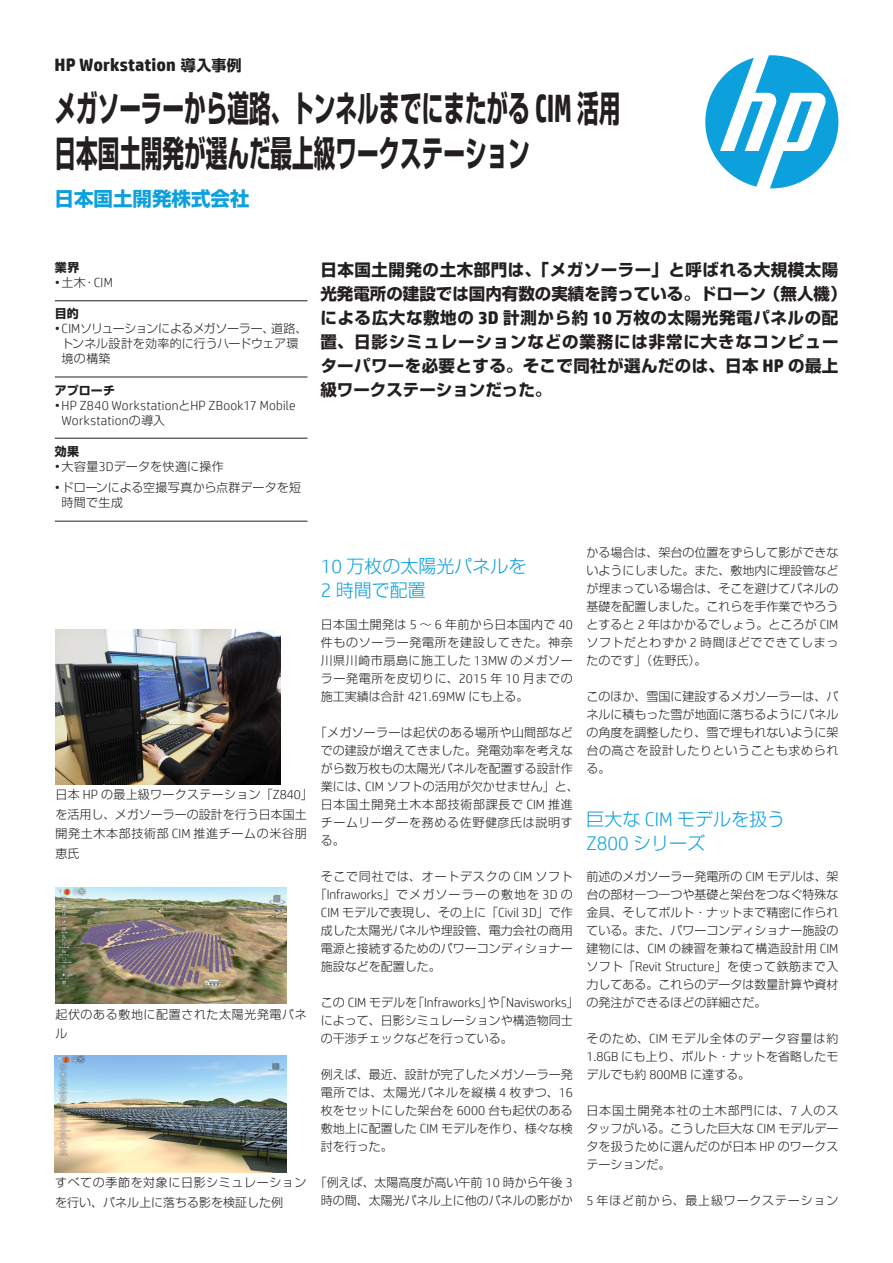
<style>
.page{position:relative;width:893px;height:1263px;background:#fff}
.page>*{position:absolute;margin:0;border:0;box-sizing:border-box;transform-origin:0 0}
.t1{font:700 36px/45px "Shin Go Pro";color:#231f20;scale:.6 1}
.t2{font:300 19.8px "HP Simplified";color:#0ca0dd}
.t3{font:700 19.5px "Shin Go Pro";color:#0ca0dd}
.t4{font:300 18px "Shin Go Pro";color:#0ca0dd}
.t5{font:700 18px "HP Simplified";color:#231f20}
.t6{font:700 16.5px/24px "Shin Go Pro";letter-spacing:.035em;color:#231f20}
.t7{font:700 15px "Shin Go Pro";color:#231f20}
.t8{font:300 13.2px/15px "HP Simplified";letter-spacing:.015em;color:#231f20}
.t9{font:300 12px/18px "Shin Go Pro";color:#231f20;text-align:justify}
.t10{font:300 12px/19.5px "Shin Go Pro";letter-spacing:.025em;color:#231f20}
.t11{font:300 12px/19.5px "Shin Go Pro";letter-spacing:.05em;color:#231f20}
.t12{font:300 12px/18px "Shin Go Pro";letter-spacing:.055em;color:#231f20}
.t13{font:300 12px "Shin Go Pro";letter-spacing:.095em;color:#231f20}
.t14{font:300 12px "Shin Go Pro";letter-spacing:.06em;color:#231f20}
.t15{font:300 12px "Shin Go Pro";letter-spacing:.065em;color:#231f20}
.t16{font:300 12px "Shin Go Pro";letter-spacing:.03em;color:#231f20}
.t17{font:700 12px "Shin Go Pro";letter-spacing:.005em;color:#231f20}
.s1{font-family:"HP Simplified";font-size:39.6px}
.s2{font-family:"HP Simplified";font-size:13.2px}
.s3{font-family:"Shin Go Pro";font-size:12px}
.s4{font-family:"HP Simplified";font-size:18.15px}
.s5{font-family:"HP Simplified";font-size:19.8px}
.s6{font-family:"Shin Go Pro";font-size:18px}
</style>
<div class="page">
<svg style="left:705px;top:55px;width:133px;height:133px"></svg>
<hr style="left:55px;top:300px;width:252px;height:1px;background:#231f20">
<hr style="left:55px;top:377px;width:252px;height:1px;background:#231f20">
<hr style="left:55px;top:438px;width:252px;height:1px;background:#231f20">
<hr style="left:55px;top:521px;width:252px;height:1px;background:#231f20">
<img style="left:55px;top:629px;width:226px;height:156px">
<img style="left:55px;top:887px;width:231px;height:117px">
<img style="left:55px;top:1056px;width:231px;height:116px">
<p class="t7" style="left:181px;top:53px;width:62px">導入事例</p>
<h3 class="t5" style="left:55px;top:54px;width:123px">HP Workstation</h3>
<h1 class="t1" style="left:55px;top:82px;width:944px">メガソーラーから道路、トンネルまでにまたがる <span class="s1">CIM</span> 活用日本国土開発が選んだ最上級ワークステーション</h1>
<h3 class="t3" style="left:55px;top:183px;width:196px">日本国土開発株式会社</h3>
<p class="t17" style="left:55px;top:258px;width:26px">業界</p>
<p class="t9" style="left:55px;top:272px;width:33px"><span class="s2">•</span>土木</p>
<p class="t17" style="left:55px;top:304px;width:25px">目的</p>
<p class="t8" style="left:83px;top:275px;width:31px"><span class="s3">・</span>CIM</p>
<p class="t9" style="left:62px;top:320px;width:238px;line-height:15px;text-align:left;text-indent:-7px"><span class="s2">•CIM</span>ソリューションによるメガソーラー、<br>トンネル設計を効率的に行うハードウェア環境の構築</p>
<p class="t17" style="left:55px;top:380px;width:62px">アプローチ</p>
<p class="t8" style="left:62px;top:397px;width:236px;text-indent:-7px">•HP Z840 Workstation<span class="s3">と</span>HP ZBook17 Mobile<br>Workstation<span class="s3">の導入</span></p>
<p class="t17" style="left:55px;top:442px;width:26px">効果</p>
<p class="t16" style="left:55px;top:456px;width:170px"><span class="s2">•</span>大容量<span class="s2">3D</span>データを快適に操作</p>
<p class="t9" style="left:62px;top:479px;width:241px;line-height:15px;text-indent:-7px"><span class="s2">•</span>ドローンによる空撮写真から点群データを短時間で生成</p>
<p class="t9" style="left:271px;top:318px;width:38px">道路、</p>
<h3 class="t6" style="left:320px;top:256px;width:528px">日本国土開発の土木部門は、「メガソーラー」と呼ばれる大規模太陽光発電所の建設では国内有数の実績を誇っている。ドローン（無人機(による広大な敷地の <span class="s4">D3</span> 計測から約 <span class="s4">10</span> 万枚の太陽光発電パネルの配置、日影シミュレーションなどの業務には非常に大きなコンピューターパワーを必要とする。そこで同社が選んだのは、日本 <span class="s4">HP</span> の最上級ワークステーションだった。</h3>
<p class="t10" style="left:55px;top:784px;width:259px">日本 <span class="s2">HP</span> の最上級ワークステーション「<span class="s2">Z840</span>「を活用し、メガソーラーの設計を行う日本国土開発土木本部技術部 <span class="s2">CIM</span> 推進チームの米谷朋恵氏</p>
<p class="t11" style="left:55px;top:1003px;width:253px">起伏のある敷地に配置された太陽光発電パネル</p>
<p class="t11" style="left:55px;top:1171px;width:253px">すべての季節を対象に日影シミュレーションを行い、パネル上に落ちる影を検証した例</p>
<p class="t4" style="left:321px;top:551px;width:207px"><span class="s5">10</span> 万枚の太陽光パネルを</p>
<p class="t4" style="left:321px;top:575px;width:107px"><span class="s5">2</span> 時間で配置</p>
<p class="t9" style="left:321px;top:614px;width:254px">日本国土開発は <span class="s2">5</span> ～ <span class="s2">6</span> 年前から日本国内で <span class="s2">40</span>件ものソーラー発電所を建設してきた。神奈川県川崎市扇島に施工した <span class="s2">13MW</span> のメガソーラー発電所を皮切りに、<span class="s2">2015</span> 年 <span class="s2">10</span> 月までの施工実績は合計 <span class="s2">421.69MW</span> にも上る。</p>
<p class="t10" style="left:315px;top:721px;width:260px">「メガソーラーは起伏のある場所や山間部など</p>
<p class="t9" style="left:321px;top:740px;width:254px">での建設が増えてきました。発電効率を考えな</p>
<p class="t9" style="left:321px;top:758px;width:254px">がら数万枚もの太陽光パネルを配置する設計作</p>
<p class="t9" style="left:365px;top:776px;width:215px"><span class="s2">CIM</span> ソフトの活用が欠かせません」と、</p>
<p class="t12" style="left:321px;top:776px;width:254px">業には、<br>日本国土開発土木本部技術部課長で <span class="s2">CIM</span> 推進チームリーダーを務める佐野健彦氏は説明する。</p>
<p class="t14" style="left:321px;top:867px;width:254px">そこで同社では、オートデスクの <span class="s2">CIM</span> ソフト</p>
<p class="t13" style="left:315px;top:885px;width:260px">「<span class="s2">Infraworks</span>」でメガソーラーの敷地を <span class="s2">D3</span> の</p>
<p class="t9" style="left:321px;top:902px;width:254px"><span class="s2">CIM</span> モデルで表現し、その上に「<span class="s2">Civil</span> 」<span class="s2">D3</span> で作</p>
<p class="t9" style="left:321px;top:920px;width:254px">成した太陽光パネルや埋設管、電力会社の商用</p>
<p class="t9" style="left:321px;top:938px;width:254px">電源と接続するためのパワーコンディショナー</p>
<p class="t9" style="left:321px;top:956px;width:121px">施設などを配置した。</p>
<p class="t8" style="left:412px;top:995px;width:168px"><span class="s3">「</span>Infraworks <span class="s3">「や」</span> Navisworks<span class="s3">「</span></p>
<p class="t9" style="left:321px;top:992px;width:254px;text-align:left">この <span class="s2">CIM</span> モデルを<br>によって、日影シミュレーションや構造物同士の干渉チェックなどを行っている。</p>
<p class="t9" style="left:321px;top:1064px;width:254px">例えば、最近、設計が完了したメガソーラー発電所では、太陽光パネルを縦横 <span class="s2">4</span> 枚ずつ、<span class="s2">16</span>枚をセットにした架台を <span class="s2">6000</span> 台も起伏のある敷地上に配置した <span class="s2">CIM</span> モデルを作り、様々な検討を行った。</p>
<p class="t9" style="left:315px;top:1172px;width:260px;text-align:center">「例えば、太陽高度が高い午前 <span class="s2">10</span> 時から午後 <span class="s2">3</span>時の間、太陽光パネル上に他のパネルの影がか</p>
<p class="t9" style="left:586px;top:542px;width:254px">かる場合は、架台の位置をずらして影ができないようにしました。また、敷地内に埋設管などが埋まっている場合は、そこを避けてパネルの基礎を配置しました。これらを手作業でやろうとすると <span class="s2">2</span> 年はかかるでしょう。ところが <span class="s2">CIM</span>ソフトだとわずか <span class="s2">2</span> 時間ほどでできてしまったのです」（佐野氏。(</p>
<p class="t9" style="left:586px;top:686px;width:254px">このほか、雪国に建設するメガソーラーは、パネルに積もった雪が地面に落ちるようにパネルの角度を調整したり、雪で埋もれないように架台の高さを設計したりということも求められる。</p>
<p class="t4" style="left:586px;top:804px;width:200px">巨大な <span class="s5">CIM</span> モデルを扱う</p>
<p class="t2" style="left:586px;top:832px;width:120px">Z800 <span class="s6">シリーズ</span></p>
<p class="t9" style="left:586px;top:866px;width:254px">前述のメガソーラー発電所の <span class="s2">CIM</span> モデルは、架台の部材一つ一つや基礎と架台をつなぐ特殊な金具、そしてボルト・ナットまで精密に作られている。また、パワーコンディショナー施設の建物には、<span class="s2">CIM</span> の練習を兼ねて構造設計用 <span class="s2">CIM</span>ソフト「<span class="s2">Revit Structure</span>」を使って鉄筋まで入力してある。これらのデータは数量計算や資材の発注ができるほどの詳細さだ。</p>
<p class="t9" style="left:586px;top:1028px;width:254px">そのため、<span class="s2">CIM</span> モデル全体のデータ容量は約<span class="s2">1.8GB</span> にも上り、ボルト・ナットを省略したモデルでも約 <span class="s2">800MB</span> に達する。</p>
<p class="t9" style="left:586px;top:1100px;width:254px">日本国土開発本社の土木部門には、<span class="s2">7</span> 人のスタッフがいる。こうした巨大な <span class="s2">CIM</span> モデルデータを扱うために選んだのが日本 <span class="s2">HP</span> のワークステーションだ。</p>
<p class="t15" style="left:586px;top:1191px;width:253px"><span class="s2">5</span> 年ほど前から、最上級ワークステーション</p>
</div>
